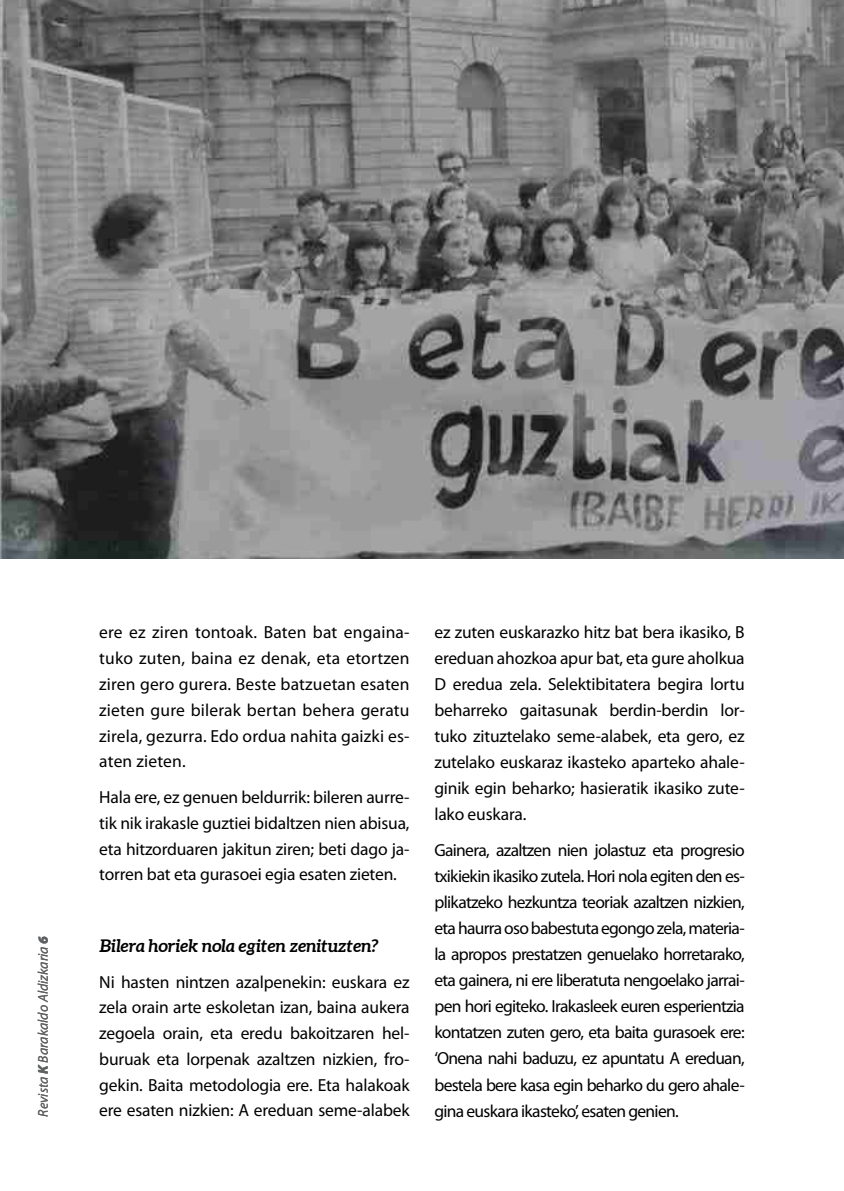
<style>
.page{position:relative;width:844px;height:1191px;background:#fff}
.page>*{position:absolute;margin:0;border:0;box-sizing:border-box;transform-origin:0 0}
.t1{font:17.5px/26.1px "Myriad Pro";letter-spacing:-.01em;color:#000;text-align:justify}
.t2{font:17.5px "Myriad Pro";letter-spacing:-.04em;color:#000}
.t3{font:italic 700 17.5px "Aleo";letter-spacing:-.01em;color:#000}
.t4{font:italic 14px "Myriad Pro";color:#5f6062}
.s1{font-weight:900}
</style>
<div class="page">
<img style="left:0;top:0;width:843px;height:558px">
<p class="t4" style="left:34px;top:1116px;width:182px;rotate:-90deg">Revista <span class="s1">K</span> Barakaldo Aldizkaria <span class="s1">6</span></p>
<p class="t1" style="left:99px;top:619px;width:312px">ere ez ziren tontoak. Baten bat engaina&shy;tuko zuten, baina ez denak, eta etortzen ziren gero gurera. Beste batzuetan esaten zieten gure bilerak bertan behera geratu zirela, gezurra. Edo ordua nahita gaizki es&shy;aten zieten.</p>
<p class="t1" style="left:99px;top:784px;width:312px">Hala ere, ez genuen beldurrik: bileren aurre&shy;tik nik irakasle guztiei bidaltzen nien abisua, eta hitzorduaren jakitun ziren; beti dago ja&shy;torren bat eta gurasoei egia esaten zieten.</p>
<p class="t3" style="left:99px;top:935px;width:281px">Bilera horiek nola egiten zenituzten?</p>
<p class="t1" style="left:99px;top:968px;width:312px">Ni hasten nintzen azalpenekin: euskara ez zela orain arte eskoletan izan, baina aukera zegoela orain, eta eredu bakoitzaren hel&shy;buruak eta lorpenak azaltzen nizkien, fro&shy;gekin. Baita metodologia ere. Eta halakoak ere esaten nizkien: A ereduan seme-alabek</p>
<p class="t1" style="left:434px;top:619px;width:312px">ez zuten euskarazko hitz bat bera ikasiko, B ereduan ahozkoa apur bat, eta gure aholkua D eredua zela. Selektibitatera begira lortu beharreko gaitasunak berdin-berdin lor&shy;tuko zituztelako seme-alabek, eta gero, ez zutelako euskaraz ikasteko aparteko ahale&shy;ginik egin beharko; hasieratik ikasiko zute&shy;lako euskara.</p>
<p class="t1" style="left:434px;top:837px;width:312px">Gainera, azaltzen nien jolastuz eta progresio txikiekin ikasiko zutela. Hori nola egiten den es&shy;plikatzeko hezkuntza teoriak azaltzen nizkien, eta haurra oso babestuta egongo zela, materia&shy;la apropos prestatzen genuelako horretarako, eta gainera, ni ere liberatuta nengoelako jarrai&shy;pen hori egiteko. Irakasleek euren esperientzia kontatzen zuten gero, eta baita gurasoek ere: ‘Onena nahi baduzu, ez apuntatu A ereduan, bestela bere kasa egin beharko du gero ahale-</p>
<p class="t2" style="left:434px;top:1099px;width:246px">gina euskara ikasteko’, esaten genien.</p>
</div>
